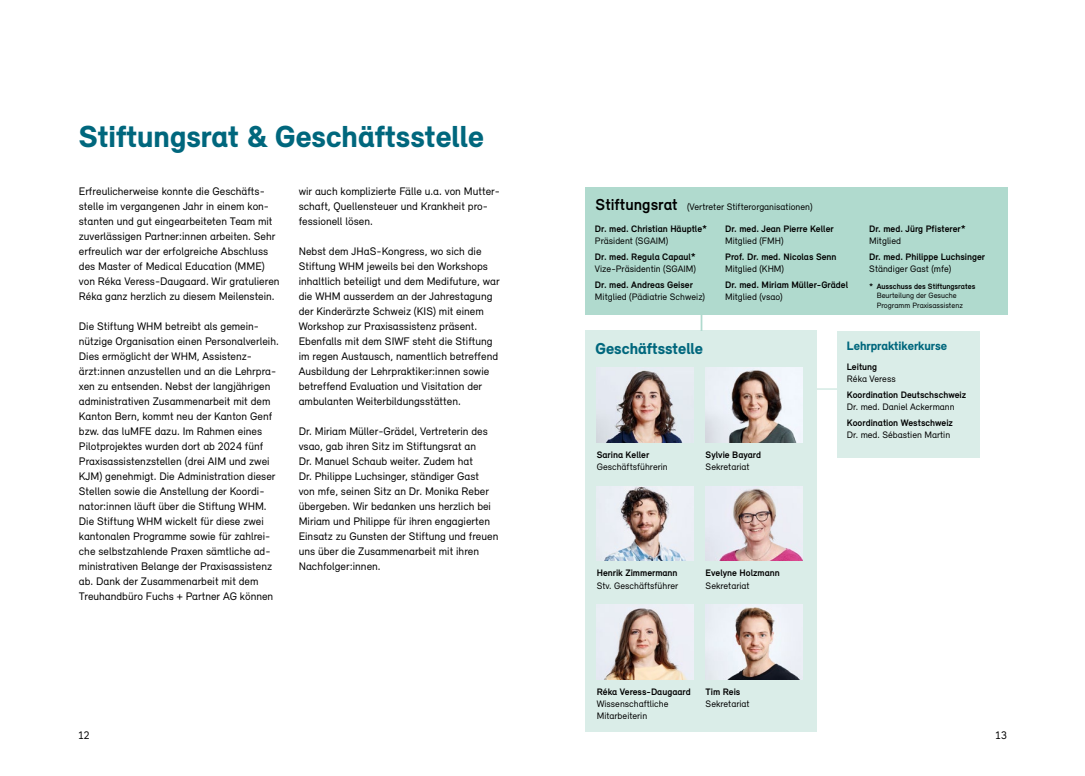
<style>
.page{position:relative;width:1085px;height:776px;background:#fff}
.page>*{position:absolute;margin:0;border:0;box-sizing:border-box;transform-origin:0 0}
.Seitentitel{font:900 31.25px "Relevant";color:#00677d}
.Titel{font:900 16.25px "Relevant";color:#00677d}
.Titel-2{font:900 12.5px "Relevant";color:#00677d}
.Fliesstext{font:11.25px/15px "Relevant";color:#000}
.fett{font:700 9.62px/12.2px "Relevant";color:#000}
.fett-2{font:9.62px/12.2px "Relevant";color:#000}
.t1{font:7.88px/9.6px "Relevant";color:#000}
.s1{font-weight:700;font-size:16.25px}
.s2{font-weight:400}
.s3{font-weight:700}
</style>
<div class="page">
<div style="left:585px;top:187px;width:422px;height:128px;background:#b0dace"></div>
<div style="left:585px;top:331px;width:231px;height:401px;background:#daede8"></div>
<div style="left:836px;top:332px;width:143px;height:126px;background:#daede8"></div>
<img style="left:596px;top:368px;width:97px;height:74px">
<img style="left:596px;top:486px;width:97px;height:75px">
<img style="left:596px;top:605px;width:97px;height:74px">
<img style="left:705px;top:368px;width:96px;height:74px">
<img style="left:705px;top:486px;width:96px;height:75px">
<img style="left:705px;top:605px;width:96px;height:74px">
<hr style="left:816px;top:388px;width:21px;height:2px;background:#daede8">
<svg style="left:700px;top:315px;width:2px;height:16px"></svg>
<p class="Seitentitel" style="left:79px;top:118px;width:406px">Stiftungsrat &amp; Geschäftsstelle</p>
<p class="Fliesstext" style="left:79px;top:183px;width:202px">Erfreulicherweise konnte die Geschäfts&shy;stelle im vergangenen Jahr in einem kon&shy;stanten und gut eingearbeiteten Team mit zuverlässigen Partner:innen arbeiten. Sehr erfreulich war der erfolgreiche Abschluss des Master of Medical Education (MME) von Réka Veress-Daugaard. Wir gratulieren Réka ganz herzlich zu diesem Meilenstein.</p>
<p class="Fliesstext" style="left:79px;top:318px;width:201px">Die Stiftung WHM betreibt als gemein&shy;nützige Organisation einen Personalverleih.<br>Dies ermöglicht der WHM, Assistenz&shy;ärzt:innen anzustellen und an die Lehrpra&shy;xen zu entsenden. Nebst der langjährigen administrativen Zusammenarbeit mit dem Kanton Bern, kommt neu der Kanton Genf bzw. das luMFE dazu. Im Rahmen eines Pilotprojektes wurden dort ab 2024 fünf Praxisassistenzstellen (drei AIM und zwei KJM) genehmigt. Die Administration dieser Stellen sowie die Anstellung der Koordi&shy;nator:innen läuft über die Stiftung WHM.<br>Die Stiftung WHM wickelt für diese zwei kantonalen Programme sowie für zahlrei&shy;che selbstzahlende Praxen sämtliche ad&shy;ministrativen Belange der Praxisassistenz ab. Dank der Zusammenarbeit mit dem Treuhandbüro Fuchs + Partner AG können</p>
<p class="Fliesstext" style="left:299px;top:183px;width:203px">wir auch komplizierte Fälle u.a. von Mutter&shy;schaft, Quellensteuer und Krankheit pro&shy;fessionell lösen.</p>
<p class="Fliesstext" style="left:299px;top:243px;width:202px">Nebst dem JHaS-Kongress, wo sich die Stiftung WHM jeweils bei den Workshops inhaltlich beteiligt und dem Medifuture, war die WHM ausserdem an der Jahrestagung der Kinderärzte Schweiz (KIS) mit einem Workshop zur Praxisassistenz präsent.<br>Ebenfalls mit dem SIWF steht die Stiftung im regen Austausch, namentlich betreffend Ausbildung der Lehrpraktiker:innen sowie betreffend Evaluation und Visitation der ambulanten Weiterbildungsstätten.</p>
<p class="Fliesstext" style="left:299px;top:423px;width:201px">Dr. Miriam Müller-Grädel, Vertreterin des vsao, gab ihren Sitz im Stiftungsrat an<br>Dr. Manuel Schaub weiter. Zudem hat<br>Dr. Philippe Luchsinger, ständiger Gast<br>von mfe, seinen Sitz an Dr. Monika Reber übergeben. Wir bedanken uns herzlich bei Miriam und Philippe für ihren engagierten Einsatz zu Gunsten der Stiftung und freuen uns über die Zusammenarbeit mit ihren Nachfolger:innen.</p>
<p class="fett-2" style="left:595px;top:200px;width:218px"><span class="s1">Stiftungsrat</span> (Vertreter Stifterorganisationen)</p>
<p class="fett" style="left:595px;top:222px;width:114px">Dr. med. Christian Häuptle*<br><span class="s2">Präsident (SGAIM)</span></p>
<p class="fett-2" style="left:595px;top:250px;width:103px"><span class="s3">Dr. med. Regula Capaul*<br></span>Vize-Präsidentin (SGAIM)</p>
<p class="fett-2" style="left:595px;top:278px;width:112px"><span class="s3">Dr. med. Andreas Geiser<br></span>Mitglied (Pädiatrie Schweiz)</p>
<p class="fett" style="left:725px;top:222px;width:110px">Dr. med. Jean Pierre Keller<br><span class="s2">Mitglied (FMH)</span></p>
<p class="fett" style="left:725px;top:250px;width:113px">Prof. Dr. med. Nicolas Senn<br><span class="s2">Mitglied (KHM)</span></p>
<p class="fett" style="left:725px;top:278px;width:124px">Dr. med. Miriam Müller-Grädel<br><span class="s2">Mitglied (vsao)</span></p>
<p class="fett" style="left:869px;top:222px;width:98px">Dr. med. Jürg Pfisterer*<br><span class="s2">Mitglied</span></p>
<p class="fett" style="left:869px;top:250px;width:117px">Dr. med. Philippe Luchsinger<br><span class="s2">Ständiger Gast (mfe)</span></p>
<p class="t1" style="left:876px;top:281px;width:100px;text-indent:-7px"><span class="s3">* Ausschuss des Stiftungsrates<br></span>Beurteilung der Gesuche<br>Programm Praxisassistenz</p>
<p class="Titel" style="left:595px;top:339px;width:109px">Geschäftsstelle</p>
<p class="fett-2" style="left:596px;top:448px;width:73px"><span class="s3">Sarina Keller<br></span>Geschäftsführerin</p>
<p class="fett" style="left:705px;top:448px;width:57px">Sylvie Bayard<br><span class="s2">Sekretariat</span></p>
<p class="fett-2" style="left:596px;top:567px;width:83px"><span class="s3">Henrik Zimmermann<br></span>Stv. Geschäftsführer</p>
<p class="fett" style="left:705px;top:567px;width:76px">Evelyne Holzmann<br><span class="s2">Sekretariat</span></p>
<p class="fett-2" style="left:596px;top:685px;width:95px"><span class="s3">Réka Veress-Daugaard<br></span>Wissenschaftliche<br>Mitarbeiterin</p>
<p class="fett-2" style="left:705px;top:685px;width:46px"><span class="s3">Tim Reis<br></span>Sekretariat</p>
<p class="Titel-2" style="left:846px;top:339px;width:102px">Lehrpraktikerkurse</p>
<p class="fett-2" style="left:846px;top:360px;width:50px"><span class="s3">Leitung<br></span>Réka Veress</p>
<p class="fett" style="left:846px;top:388px;width:121px">Koordination Deutschschweiz<br><span class="s2">Dr. med. Daniel Ackermann</span></p>
<p class="fett" style="left:846px;top:416px;width:108px">Koordination Westschweiz<br><span class="s2">Dr. med. Sébastien Martin</span></p>
<p class="Fliesstext" style="left:78px;top:727px;width:13px">12</p>
<p class="Fliesstext" style="left:994px;top:727px;width:13px">13</p>
</div>
